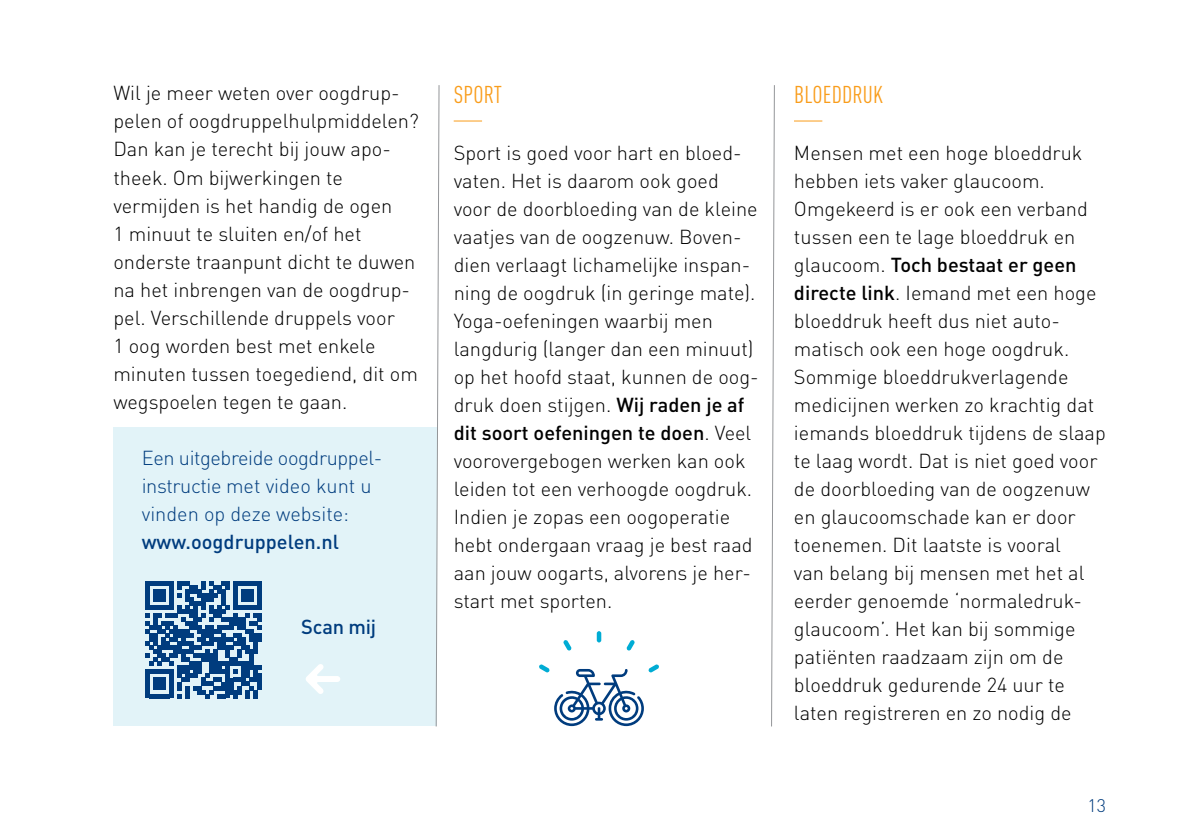
<style>
.page{position:relative;width:1191px;height:840px;background:#fff}
.page>*{position:absolute;margin:0;border:0;box-sizing:border-box;transform-origin:0 0}
.t1{font:condensed 24px "DINOT";letter-spacing:.01em;color:#f99d1c}
.t2{font:300 20px/28px "DINOT";color:#000}
.t3{font:300 20px/28px "DINOT";letter-spacing:-.02em;color:#003c7e}
.t4{font:500 20px "DINOT";color:#003c7e}
.t5{font:300 18px "DINOT";color:#003c7e}
.s1{font-weight:500}
</style>
<div class="page">
<div style="left:113px;top:427px;width:324px;height:298px;background:#e2f3f8"></div>
<svg style="left:454px;top:120px;width:28px;height:1px"></svg>
<svg style="left:794px;top:120px;width:28px;height:1px"></svg>
<svg style="left:436px;top:85px;width:3px;height:641px"></svg>
<svg style="left:771px;top:85px;width:4px;height:641px"></svg>
<svg style="left:626px;top:640px;width:9px;height:10px"></svg>
<svg style="left:563px;top:640px;width:8px;height:10px"></svg>
<svg style="left:597px;top:630px;width:4px;height:12px"></svg>
<svg style="left:539px;top:664px;width:120px;height:61px"></svg>
<svg style="left:145px;top:581px;width:117px;height:116px"></svg>
<hr style="left:258px;top:673px;width:4px;height:16px;background:#003c7e">
<svg style="left:306px;top:664px;width:34px;height:30px"></svg>
<p class="t2" style="left:113px;top:79px;width:307px">Wil je meer weten over oogdrup&shy;pelen of oogdruppelhulpmiddelen?<br>Dan kan je terecht bij jouw apo&shy;theek. Om bijwerkingen te vermijden is het handig de ogen<br>1 minuut te sluiten en/of het onderste traanpunt dicht te duwen na het inbrengen van de oogdrup&shy;pel. Verschillende druppels voor<br>1 oog worden best met enkele minuten tussen toegediend, dit om wegspoelen tegen te gaan.</p>
<p class="t3" style="left:142px;top:443px;width:242px">Een uitgebreide oogdruppel&shy;instructie met video kunt u vinden op deze website:</p>
<p class="t4" style="left:142px;top:528px;width:199px">www.oogdruppelen.nl</p>
<p class="t4" style="left:301px;top:613px;width:76px">Scan mij</p>
<p class="t1" style="left:454px;top:81px;width:50px">SPORT</p>
<p class="t2" style="left:454px;top:138px;width:306px">Sport is goed voor hart en bloed&shy;vaten. Het is daarom ook goed voor de doorbloeding van de kleine vaatjes van de oogzenuw. Boven&shy;dien verlaagt lichamelijke inspan&shy;ning de oogdruk (in geringe mate).<br>Yoga-oefeningen waarbij men langdurig (langer dan een minuut) op het hoofd staat, kunnen de oog&shy;druk doen stijgen. <span class="s1">Wij raden je af dit soort oefeningen te doen</span>. Veel voorovergebogen werken kan ook leiden tot een verhoogde oogdruk.<br>Indien je zopas een oogoperatie hebt ondergaan vraag je best raad aan jouw oogarts, alvorens je her&shy;start met sporten.</p>
<p class="t1" style="left:794px;top:81px;width:90px">BLOEDDRUK</p>
<p class="t2" style="left:794px;top:138px;width:313px">Mensen met een hoge bloeddruk hebben iets vaker glaucoom.<br>Omgekeerd is er ook een verband tussen een te lage bloeddruk en glaucoom. <span class="s1">Toch bestaat er geen directe link</span>. Iemand met een hoge bloeddruk heeft dus niet auto&shy;matisch ook een hoge oogdruk.<br>Sommige bloeddrukverlagende medicijnen werken zo krachtig dat iemands bloeddruk tijdens de slaap te laag wordt. Dat is niet goed voor de doorbloeding van de oogzenuw en glaucoomschade kan er door toenemen. Dit laatste is vooral<br>van belang bij mensen met het al eerder genoemde ‘normaledruk&shy;glaucoom’. Het kan bij sommige patiënten raadzaam zijn om de bloeddruk gedurende 24 uur te laten registreren en zo nodig de</p>
<p class="t5" style="left:1087px;top:793px;width:20px">13</p>
</div>
